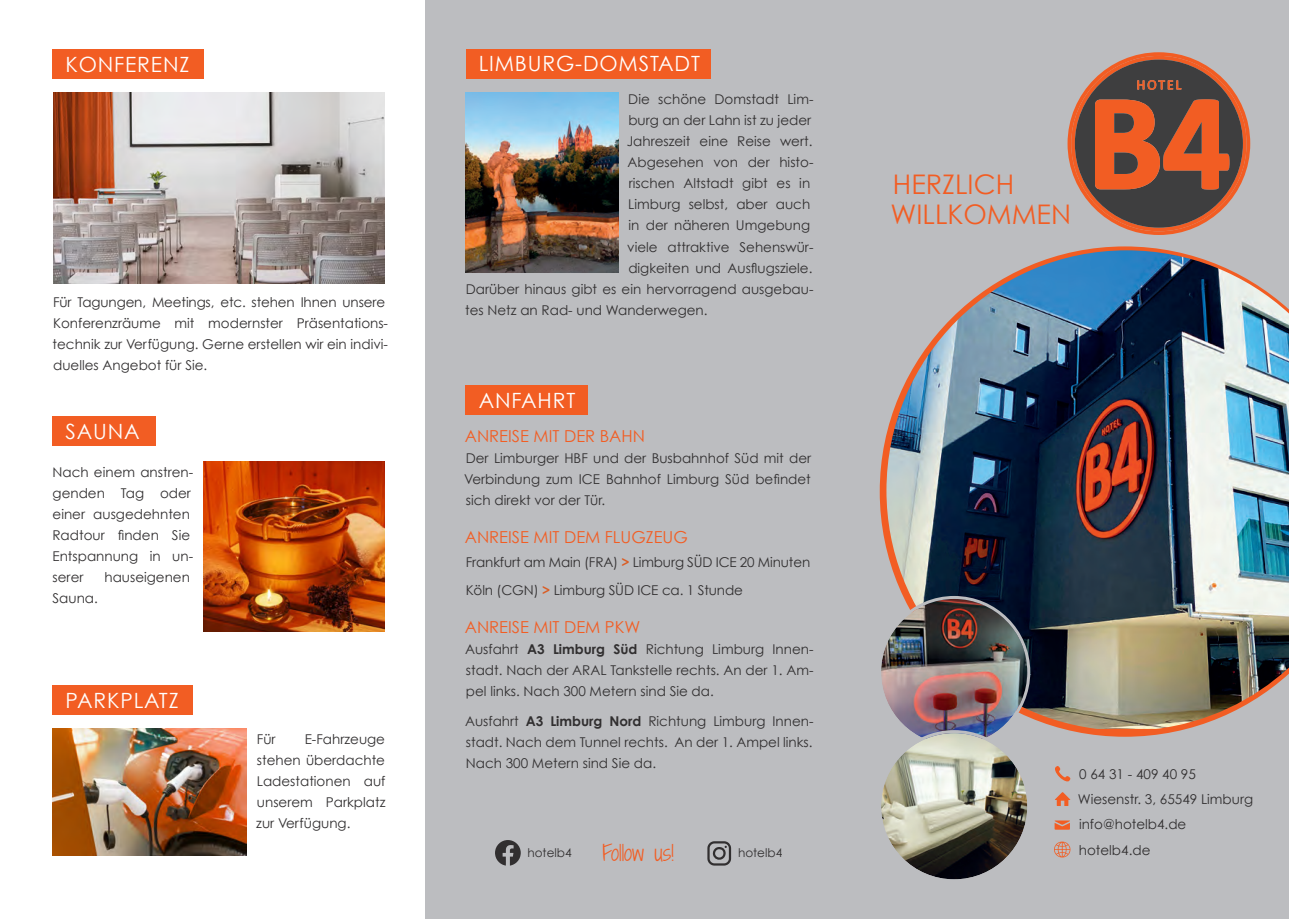
<style>
.page{position:relative;width:1289px;height:919px;background:#fff}
.page>*{position:absolute;margin:0;border:0;box-sizing:border-box;transform-origin:0 0}
.t1{font:27px/30px "Century Gothic";color:#f25d23}
.t2{font:21px "Century Gothic";letter-spacing:.04em;color:#fff}
.t3{font:300 20.7px "Shadows Into";color:#f25d23}
.t4{font:16.5px "Century Gothic";color:#f25d23}
.t5{font:13.5px/21px "Century Gothic";color:#312f30}
.t6{font:12px "Century Gothic";color:#312f30}
.s1{font-weight:700;color:#da5d24}
.s2{font-weight:700}
</style>
<div class="page">
<div style="left:53px;top:49px;width:151px;height:30px;background:#f25d23"></div>
<div style="left:425px;top:0;width:863px;height:918px;background:#bcbdc0"></div>
<svg style="left:1067px;top:52px;width:183px;height:183px"></svg>
<svg style="left:1055px;top:766px;width:16px;height:16px"></svg>
<svg style="left:1054px;top:820px;width:16px;height:9px"></svg>
<svg style="left:1054px;top:841px;width:16px;height:16px"></svg>
<svg style="left:1055px;top:792px;width:15px;height:14px"></svg>
<svg style="left:879px;top:246px;width:307px;height:490px"></svg>
<img style="left:886px;top:250px;width:402px;height:479px">
<img style="left:881px;top:599px;width:146px;height:146px;border-radius:73px">
<img style="left:881px;top:733px;width:146px;height:146px;border-radius:73px">
<div style="left:878px;top:730px;width:152px;height:152px;border:3px solid #bcbdc0;border-radius:50%"></div>
<svg style="left:707px;top:841px;width:24px;height:24px"></svg>
<svg style="left:495px;top:840px;width:26px;height:25px"></svg>
<div style="left:53px;top:416px;width:103px;height:29px;background:#f25d23"></div>
<img style="left:204px;top:461px;width:181px;height:170px">
<div style="left:53px;top:685px;width:140px;height:30px;background:#f25d23"></div>
<img style="left:53px;top:92px;width:332px;height:192px">
<img style="left:53px;top:728px;width:194px;height:127px">
<img style="left:466px;top:92px;width:152px;height:180px">
<div style="left:466px;top:49px;width:244px;height:30px;background:#f25d23"></div>
<div style="left:466px;top:385px;width:122px;height:30px;background:#f25d23"></div>
<h2 class="t2" style="left:65px;top:52px;width:125px">KONFERENZ</h2>
<p class="t5" style="left:53px;top:291px;width:337px">Für Tagungen, Meetings, etc. stehen Ihnen unsere Konferenzräume mit modernster Präsentations&shy;technik zur Verfügung. Gerne erstellen wir ein indivi&shy;duelles Angebot für Sie.</p>
<h2 class="t2" style="left:65px;top:418px;width:76px">SAUNA</h2>
<p class="t5" style="left:52px;top:461px;width:142px">Nach einem anstren&shy;genden Tag oder einer ausgedehnten<br>Radtour finden Sie<br>Entspannung in un&shy;serer</p>
<p class="t5" style="left:104px;top:566px;width:87px">hauseigenen</p>
<p class="t5" style="left:52px;top:587px;width:47px">Sauna.</p>
<h2 class="t2" style="left:65px;top:688px;width:115px">PARKPLATZ</h2>
<p class="t5" style="left:257px;top:728px;width:20px">Für</p>
<p class="t5" style="left:256px;top:728px;width:131px;text-align:justify;text-indent:48px">E-Fahrzeuge stehen überdachte Ladestationen auf unserem Parkplatz zur Verfügung.</p>
<h2 class="t2" style="left:478px;top:51px;width:223px">LIMBURG-DOMSTADT</h2>
<p class="t5" style="left:628px;top:89px;width:187px">Die schöne Domstadt Lim-</p>
<p class="t5" style="left:628px;top:110px;width:184px">burg an der Lahn ist zu jeder</p>
<p class="t5" style="left:626px;top:131px;width:187px">Jahreszeit eine Reise wert.</p>
<p class="t5" style="left:627px;top:152px;width:187px">Abgesehen von der histo-</p>
<p class="t5" style="left:628px;top:173px;width:183px">rischen Altstadt gibt es in</p>
<p class="t5" style="left:628px;top:194px;width:183px">Limburg selbst, aber auch</p>
<p class="t5" style="left:628px;top:215px;width:183px">in der näheren Umgebung</p>
<p class="t5" style="left:627px;top:236px;width:188px">viele attraktive Sehenswür-</p>
<p class="t5" style="left:628px;top:257px;width:186px">digkeiten und Ausflugsziele.</p>
<p class="t5" style="left:466px;top:278px;width:349px">Darüber hinaus gibt es ein hervorragend ausgebau-</p>
<p class="t5" style="left:465px;top:299px;width:244px">tes Netz an Rad- und Wanderwegen.</p>
<h2 class="t2" style="left:478px;top:387px;width:98px">ANFAHRT</h2>
<p class="t4" style="left:465px;top:426px;width:181px">ANREISE MIT DER BAHN</p>
<p class="t5" style="left:464px;top:447px;width:348px;text-align:justify">Der Limburger HBF und der Busbahnhof Süd mit der Verbindung zum ICE Bahnhof Limburg Süd befindet sich direkt vor der Tür.</p>
<p class="t4" style="left:465px;top:526px;width:224px">ANREISE MIT DEM FLUGZEUG</p>
<p class="t5" style="left:466px;top:547px;width:346px;line-height:28.5px">Frankfurt am Main (FRA) <span class="s1">&gt;</span> Limburg SÜD ICE 20 Minuten<br>Köln (CGN) <span class="s1">&gt;</span> Limburg SÜD ICE ca. 1 Stunde</p>
<p class="t4" style="left:465px;top:616px;width:177px">ANREISE MIT DEM PKW</p>
<p class="t5" style="left:465px;top:638px;width:350px;text-align:justify">Ausfahrt <span class="s2">A3 Limburg Süd</span> Richtung Limburg Innen&shy;stadt. Nach der ARAL Tankstelle rechts. An der 1. Am&shy;pel links. Nach 300 Metern sind Sie da.</p>
<p class="t5" style="left:465px;top:710px;width:350px;text-align:justify">Ausfahrt <span class="s2">A3 Limburg Nord</span> Richtung Limburg Innen&shy;stadt. Nach dem Tunnel rechts. An der 1. Ampel links.<br>Nach 300 Metern sind Sie da.</p>
<h3 class="t3" style="left:602px;top:838px;width:73px">Follow us!</h3>
<p class="t6" style="left:527px;top:845px;width:46px">hotelb4</p>
<p class="t6" style="left:738px;top:845px;width:46px">hotelb4</p>
<h1 class="t1" style="left:890px;top:169px;width:182px">HERZLICH<br>WILLKOMMEN</h1>
<p class="t5" style="left:1077px;top:761px;width:177px;line-height:25.2px">0 64 31 - 409 40 95<br>Wiesenstr. 3, 65549 Limburg info@hotelb4.de hotelb4.de</p>
</div>
